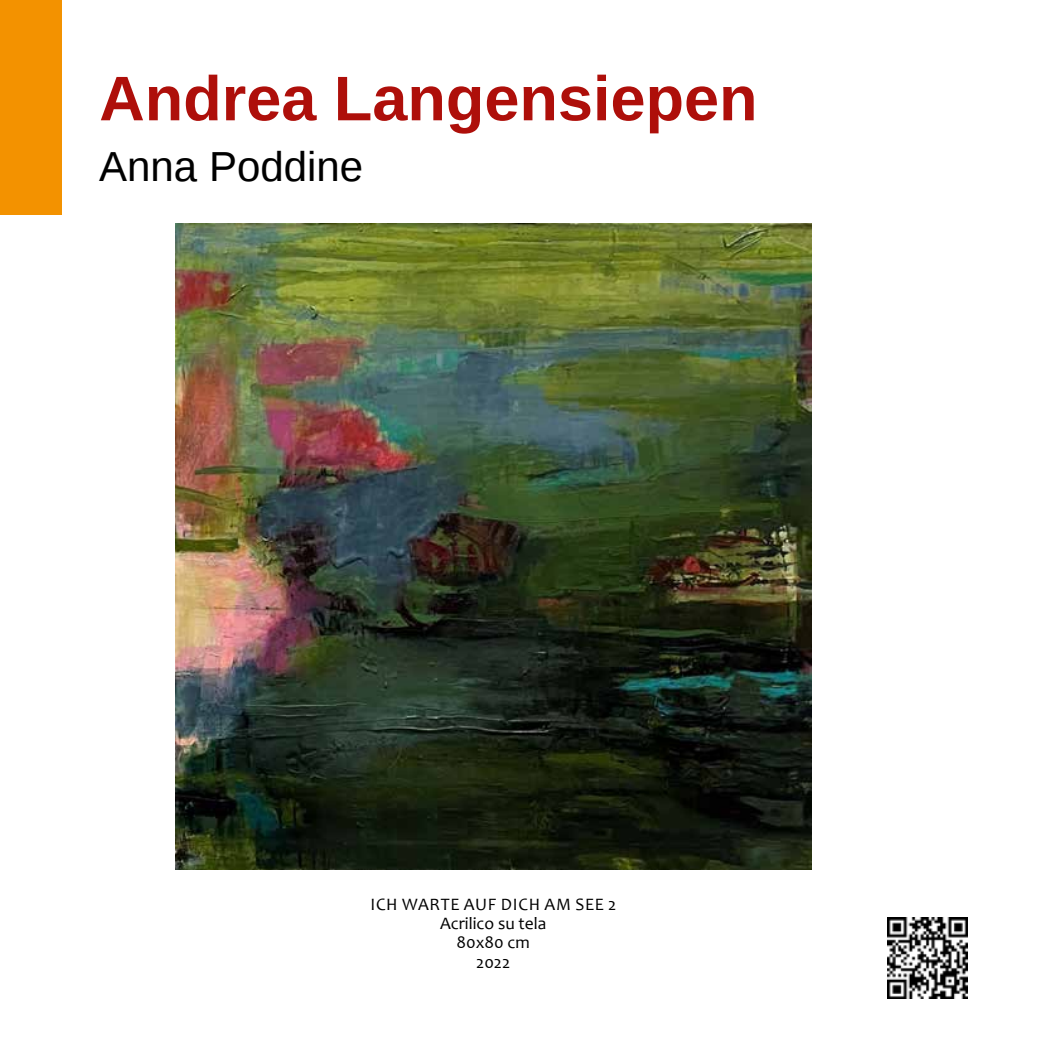
<style>
.page{position:relative;width:1042px;height:1042px;background:#fff}
.page>*{position:absolute;margin:0;border:0;box-sizing:border-box;transform-origin:0 0}
.t1{font:700 63px "Liberation Sans";color:#ae0f0a}
.t2{font:42px "Liberation Sans";color:#000}
.t3{font:17.5px/19.2px "Candara";color:#000;text-align:center}
</style>
<div class="page">
<div style="left:0;top:0;width:62px;height:214px;background:#f39200"></div>
<img style="left:887px;top:918px;width:80px;height:80px">
<img style="left:175px;top:224px;width:636px;height:645px">
<h1 class="t1" style="left:99px;top:75px;width:660px">Andrea Langensiepen</h1>
<h2 class="t2" style="left:99px;top:144px;width:265px">Anna Poddine</h2>
<p class="t3" style="left:370px;top:894px;width:247px">ICH WARTE AUF DICH AM SEE 2<br>Acrilico su tela<br>80x80 cm<br>2022</p>
</div>
